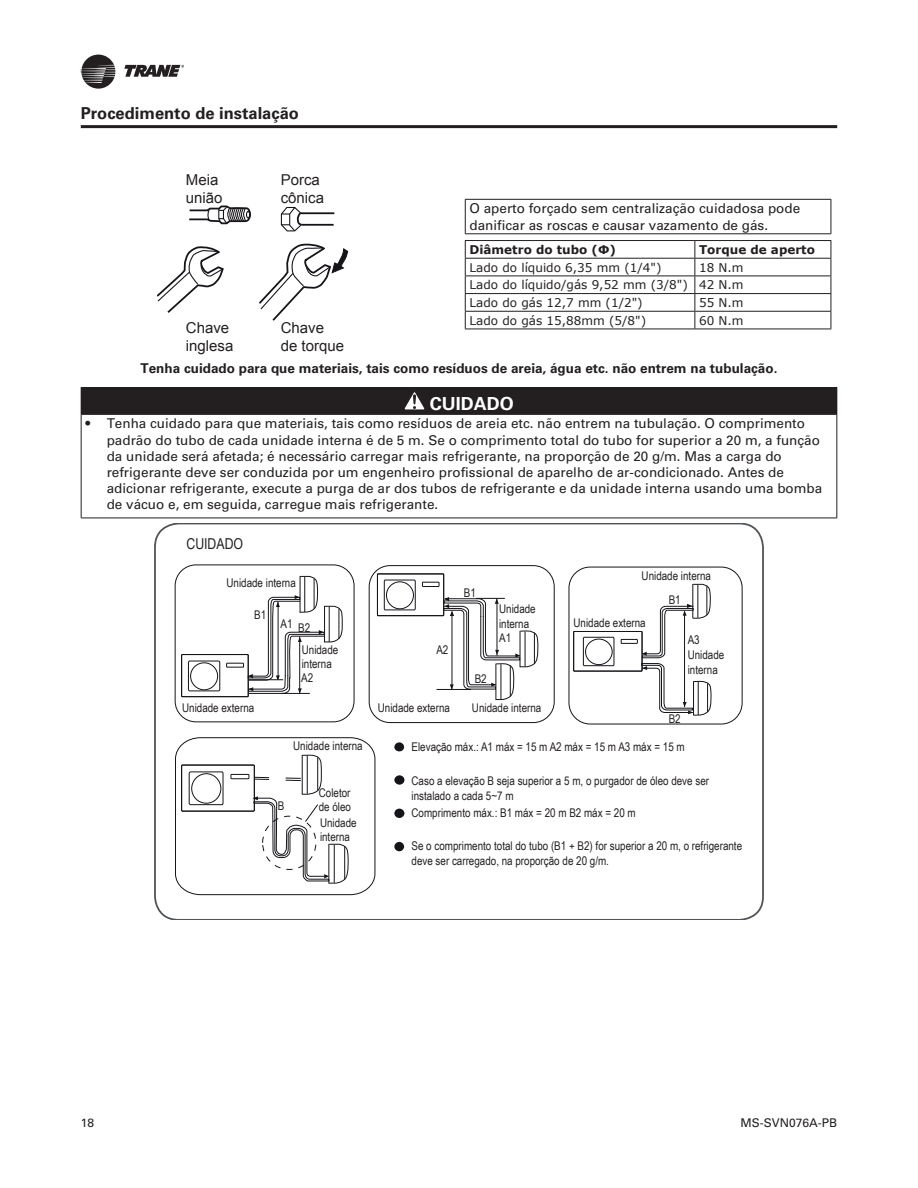
<style>
.page{position:relative;width:918px;height:1188px;background:#fff}
.page>*{position:absolute;margin:0;border:0;box-sizing:border-box;transform-origin:0 0}
.t1{font:700 18px "Univers LT Std";color:#fff}
.t2{font:700 16.5px "Univers LT Std";color:#231f20}
.t3{font:15px/18px "Arial";color:#231f20}
.t4{font:15px "Arial Narrow";color:#231f20}
.txt{font:13.5px/16.2px "Univers LT Std";color:#231f20}
.txt-2{font:700 13.5px "Univers LT Std";color:#231f20}
.t5{font:12px/14.4px "Arial Narrow";color:#231f20}
.txt_tabela{font:12px "Verdana";color:#231f20}
.txt_tabela-2{font:700 12px "Verdana";color:#231f20}
.t6{font:12px "Univers LT Std";color:#231f20}
</style>
<div class="page">
<svg style="left:124px;top:64px;width:60px;height:13px"></svg>
<svg style="left:81px;top:54px;width:34px;height:35px"></svg>
<hr style="left:81px;top:125px;width:756px;height:3px;background:#231f20">
<svg style="left:157px;top:247px;width:67px;height:66px"></svg>
<svg style="left:189px;top:205px;width:62px;height:20px"></svg>
<svg style="left:280px;top:206px;width:24px;height:26px"></svg>
<hr style="left:301px;top:224px;width:33px;height:2px;background:#171419">
<hr style="left:300px;top:212px;width:34px;height:2px;background:#171419">
<svg style="left:259px;top:243px;width:89px;height:78px"></svg>
<hr style="left:465px;top:199px;width:366px;height:1px;background:#231f20">
<hr style="left:465px;top:233px;width:366px;height:1px;background:#231f20">
<hr style="left:465px;top:200px;width:1px;height:33px;background:#231f20">
<hr style="left:831px;top:200px;width:1px;height:33px;background:#231f20">
<hr style="left:465px;top:240px;width:230px;height:1px;background:#231f20">
<hr style="left:695px;top:240px;width:136px;height:1px;background:#231f20">
<hr style="left:465px;top:258px;width:230px;height:1px;background:#231f20">
<hr style="left:695px;top:258px;width:136px;height:1px;background:#231f20">
<hr style="left:465px;top:276px;width:230px;height:1px;background:#231f20">
<hr style="left:695px;top:276px;width:136px;height:1px;background:#231f20">
<hr style="left:465px;top:293px;width:230px;height:1px;background:#231f20">
<hr style="left:695px;top:293px;width:136px;height:1px;background:#231f20">
<hr style="left:465px;top:311px;width:230px;height:1px;background:#231f20">
<hr style="left:695px;top:311px;width:136px;height:1px;background:#231f20">
<hr style="left:465px;top:329px;width:230px;height:1px;background:#231f20">
<hr style="left:695px;top:329px;width:136px;height:1px;background:#231f20">
<svg style="left:465px;top:241px;width:1px;height:88px"></svg>
<svg style="left:695px;top:241px;width:1px;height:88px"></svg>
<svg style="left:831px;top:241px;width:1px;height:88px"></svg>
<div style="left:81px;top:388px;width:756px;height:26px;background:#231f20"></div>
<hr style="left:81px;top:387px;width:756px;height:1px;background:#231f20">
<hr style="left:81px;top:414px;width:756px;height:1px;background:#231f20">
<hr style="left:81px;top:415px;width:1px;height:103px;background:#231f20">
<hr style="left:836px;top:415px;width:1px;height:103px;background:#231f20">
<hr style="left:81px;top:518px;width:756px;height:1px;background:#231f20">
<svg style="left:404px;top:392px;width:21px;height:18px"></svg>
<svg style="left:155px;top:524px;width:608px;height:396px"></svg>
<svg style="left:248px;top:576px;width:95px;height:118px"></svg>
<svg style="left:443px;top:597px;width:95px;height:103px"></svg>
<svg style="left:641px;top:584px;width:71px;height:132px"></svg>
<svg style="left:175px;top:737px;width:201px;height:158px"></svg>
<p class="t2" style="left:81px;top:103px;width:220px">Procedimento de instalação</p>
<p class="t3" style="left:281px;top:171px;width:45px">Porca cônica</p>
<p class="t3" style="left:186px;top:171px;width:38px">Meia união</p>
<p class="txt" style="left:470px;top:201px;width:332px">O aperto forçado sem centralização cuidadosa pode danificar as roscas e causar vazamento de gás.</p>
<p class="txt_tabela-2" style="left:470px;top:241px;width:148px">Diâmetro do tubo (Ф)</p>
<p class="txt_tabela-2" style="left:699px;top:241px;width:117px">Torque de aperto</p>
<p class="txt_tabela" style="left:470px;top:260px;width:193px">Lado do líquido 6,35 mm (1/4")</p>
<p class="txt_tabela" style="left:699px;top:260px;width:46px">18 N.m</p>
<p class="txt_tabela" style="left:470px;top:277px;width:220px">Lado do líquido/gás 9,52 mm (3/8")</p>
<p class="txt_tabela" style="left:699px;top:277px;width:46px">42 N.m</p>
<p class="txt_tabela" style="left:470px;top:295px;width:175px">Lado do gás 12,7 mm (1/2")</p>
<p class="txt_tabela" style="left:699px;top:295px;width:46px">55 N.m</p>
<p class="txt_tabela" style="left:470px;top:313px;width:178px">Lado do gás 15,88mm (5/8")</p>
<p class="txt_tabela" style="left:699px;top:313px;width:46px">60 N.m</p>
<p class="txt-2" style="left:141px;top:360px;width:638px">Tenha cuidado para que materiais, tais como resíduos de areia, água etc. não entrem na tubulação.</p>
<p class="t1" style="left:430px;top:393px;width:86px">CUIDADO</p>
<p class="txt" style="left:107px;top:416px;width:717px;text-indent:-21px">• Tenha cuidado para que materiais, tais como resíduos de areia etc. não entrem na tubulação. O comprimento padrão do tubo de cada unidade interna é de 5 m. Se o comprimento total do tubo for superior a 20 m, a função da unidade será afetada; é necessário carregar mais refrigerante, na proporção de 20 g/m. Mas a carga do refrigerante deve ser conduzida por um engenheiro profissional de aparelho de ar-condicionado. Antes de adicionar refrigerante, execute a purga de ar dos tubos de refrigerante e da unidade interna usando uma bomba de vácuo e, em seguida, carregue mais refrigerante.</p>
<p class="t4" style="left:186px;top:533px;width:58px">CUIDADO</p>
<p class="t5" style="left:226px;top:575px;width:71px">Unidade interna</p>
<p class="t3" style="left:186px;top:318px;width:49px">Chave inglesa</p>
<p class="t3" style="left:281px;top:318px;width:65px">Chave de torque</p>
<p class="t5" style="left:642px;top:568px;width:71px">Unidade interna</p>
<p class="t5" style="left:464px;top:585px;width:14px">B1</p>
<p class="t5" style="left:669px;top:592px;width:14px">B1</p>
<p class="t5" style="left:499px;top:601px;width:38px">Unidade interna</p>
<p class="t5" style="left:254px;top:607px;width:14px">B1</p>
<p class="t5" style="left:574px;top:615px;width:74px">Unidade externa</p>
<p class="t5" style="left:281px;top:616px;width:14px">A1</p>
<p class="t5" style="left:298px;top:620px;width:14px">B2</p>
<p class="t5" style="left:499px;top:630px;width:14px">A1</p>
<p class="t5" style="left:688px;top:633px;width:14px">A3</p>
<p class="t5" style="left:436px;top:642px;width:14px">A2</p>
<p class="t5" style="left:302px;top:642px;width:38px">Unidade interna</p>
<p class="t5" style="left:688px;top:648px;width:38px">Unidade interna</p>
<p class="t5" style="left:301px;top:670px;width:14px">A2</p>
<p class="t5" style="left:475px;top:672px;width:14px">B2</p>
<p class="t5" style="left:182px;top:700px;width:74px">Unidade externa</p>
<p class="t5" style="left:378px;top:700px;width:74px">Unidade externa</p>
<p class="t5" style="left:472px;top:700px;width:71px">Unidade interna</p>
<p class="t5" style="left:669px;top:711px;width:14px">B2</p>
<p class="t5" style="left:293px;top:738px;width:71px">Unidade interna</p>
<p class="t5" style="left:278px;top:798px;width:8px">B</p>
<p class="t5" style="left:319px;top:785px;width:34px">Coletor de óleo</p>
<p class="t5" style="left:320px;top:815px;width:38px">Unidade interna</p>
<p class="t5" style="left:412px;top:739px;width:275px">Elevação máx.: A1 máx = 15 m A2 máx = 15 m A3 máx = 15 m</p>
<p class="t5" style="left:412px;top:773px;width:299px">Caso a elevação B seja superior a 5 m, o purgador de óleo deve ser instalado a cada 5~7 m</p>
<p class="t5" style="left:412px;top:805px;width:226px">Comprimento máx.: B1 máx = 20 m B2 máx = 20 m</p>
<p class="t5" style="left:412px;top:838px;width:332px">Se o comprimento total do tubo (B1 + B2) for superior a 20 m, o refrigerante deve ser carregado, na proporção de 20 g/m.</p>
<p class="t6" style="left:81px;top:1116px;width:15px">18</p>
<p class="t6" style="left:740px;top:1116px;width:98px">MS-SVN076A-PB</p>
</div>
